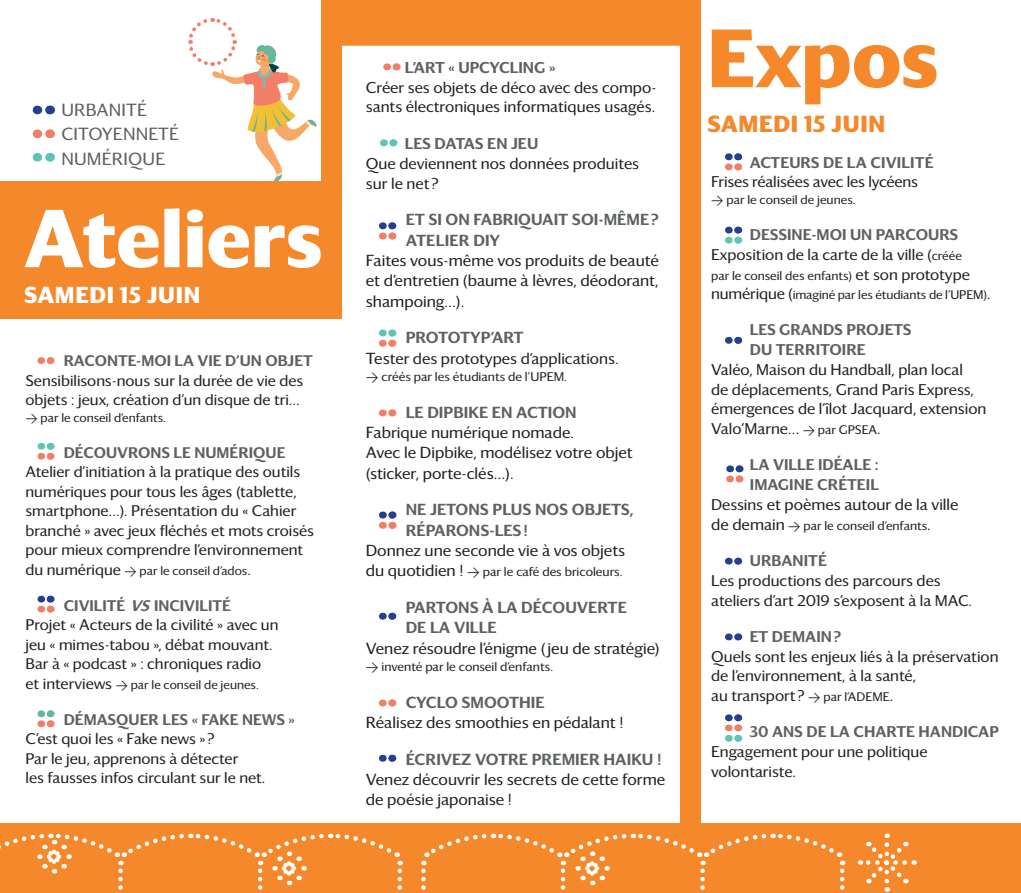
<style>
.page{position:relative;width:1021px;height:893px;background:#fff}
.page>*{position:absolute;margin:0;border:0;box-sizing:border-box;transform-origin:0 0}
.t1{font:700 80.25px "Darby Sans";color:#f4882a}
.t2{font:700 79.5px "Darby Sans";color:#fff}
.t3{font:700 22.65px "Darby Sans";letter-spacing:.03em;color:#f4882a}
.t4{font:700 22.5px "Darby Sans";letter-spacing:.03em;color:#fff}
.t5{font:17.1px "Darby Sans";letter-spacing:.01em;color:#5d6162}
.t6{font:15.6px/20.2px "Darby Sans";color:#231f20}
.t7{font:500 15.6px/20.2px "Darby Sans";color:#5d6162}
.t8{font:500 15.6px "Darby Sans";letter-spacing:-.03em;color:#5d6162}
.t9{font:15.45px "Darby Sans";color:#231f20}
.t10{font:15.3px/20px "Darby Sans";color:#231f20}
.t11{font:500 15.3px "Darby Sans";color:#5d6162}
.t12{font:15.15px/19.6px "Darby Sans";color:#231f20}
.t13{font:500 15.15px/19.6px "Darby Sans";color:#5d6162}
.t14{font:15px/19.5px "Darby Sans";color:#231f20}
.t15{font:500 15px "Darby Sans";color:#5d6162}
.t16{font:12.3px "Darby Sans";color:#231f20}
.t17{font:12.15px/19.6px "Darby Sans";color:#231f20}
.t18{font:12px "Darby Sans";color:#231f20}
.s1{font-family:"DIN"}
.s2{font-size:15px}
.s3{font-style:italic}
.s4{font-size:15.6px}
.s5{font-family:"DIN";font-size:12.45px}
.s6{font-size:12.15px}
.s7{font-size:15.15px}
.s8{font-family:"DIN";font-size:12.15px}
.s9{font-size:15.45px}
</style>
<div class="page">
<div style="left:0;top:182px;width:341px;height:137px;background:#f4882a"></div>
<div style="left:0;top:824px;width:1020px;height:69px;background:#f4882a"></div>
<svg style="left:186px;top:18px;width:132px;height:164px"></svg>
<svg style="left:41px;top:443px;width:10px;height:17px"></svg>
<svg style="left:41px;top:596px;width:10px;height:16px"></svg>
<svg style="left:41px;top:710px;width:10px;height:17px"></svg>
<svg style="left:41px;top:357px;width:10px;height:7px"></svg>
<svg style="left:37px;top:106px;width:14px;height:8px"></svg>
<svg style="left:37px;top:130px;width:14px;height:8px"></svg>
<svg style="left:37px;top:153px;width:14px;height:9px"></svg>
<svg style="left:386px;top:63px;width:11px;height:7px"></svg>
<svg style="left:383px;top:139px;width:11px;height:7px"></svg>
<svg style="left:382px;top:699px;width:11px;height:7px"></svg>
<svg style="left:382px;top:755px;width:11px;height:7px"></svg>
<svg style="left:382px;top:613px;width:11px;height:7px"></svg>
<svg style="left:382px;top:409px;width:11px;height:7px"></svg>
<svg style="left:382px;top:330px;width:11px;height:17px"></svg>
<svg style="left:382px;top:222px;width:11px;height:17px"></svg>
<svg style="left:382px;top:512px;width:11px;height:17px"></svg>
<svg style="left:421px;top:833px;width:423px;height:57px"></svg>
<svg style="left:0;top:833px;width:402px;height:57px"></svg>
<svg style="left:728px;top:153px;width:10px;height:17px"></svg>
<svg style="left:728px;top:227px;width:10px;height:17px"></svg>
<svg style="left:728px;top:337px;width:11px;height:7px"></svg>
<svg style="left:728px;top:558px;width:10px;height:7px"></svg>
<svg style="left:729px;top:465px;width:11px;height:17px"></svg>
<svg style="left:728px;top:633px;width:11px;height:7px"></svg>
<svg style="left:728px;top:714px;width:11px;height:28px"></svg>
<div style="left:680px;top:0;width:21px;height:831px;background:#f4882a"></div>
<div style="left:321px;top:0;width:20px;height:242px;background:#f4882a"></div>
<svg style="left:860px;top:833px;width:46px;height:59px"></svg>
<div style="left:341px;top:0;width:339px;height:46px;background:#f4882a"></div>
<p class="t5" style="left:61px;top:98px;width:87px">URBANITÉ</p>
<p class="t5" style="left:61px;top:122px;width:119px">CITOYENNETÉ</p>
<p class="t5" style="left:61px;top:147px;width:105px">NUMÉRIQUE</p>
<p class="t2" style="left:24px;top:178px;width:300px">Ateliers</p>
<p class="t4" style="left:24px;top:277px;width:177px">SAMEDI 15 JUIN</p>
<p class="t15" style="left:64px;top:350px;width:250px">RACONTE-MOI LA VIE D’UN OBJET</p>
<p class="t14" style="left:26px;top:370px;width:279px">Sensibilisons-nous sur la durée de vie des objets : jeux, création d’un disque de tri…</p>
<p class="t18" style="left:26px;top:409px;width:142px"><span class="s1">&gt;</span> par le conseil d’enfants.</p>
<p class="t15" style="left:64px;top:441px;width:223px">DÉCOUVRONS LE NUMÉRIQUE</p>
<p class="t14" style="left:26px;top:462px;width:290px">Atelier d’initiation à la pratique des outils numériques pour tous les âges (tablette, smartphone…). Présentation du « Cahier branché » avec jeux fléchés et mots croisés pour mieux comprendre l’environnement</p>
<p class="t18" style="left:26px;top:562px;width:227px"><span class="s2">du numérique</span> <span class="s1">&gt;</span> par le conseil d’ados<span class="s2">.</span></p>
<p class="t15" style="left:64px;top:594px;width:169px">CIVILITÉ <span class="s3">VS</span>INCIVILITÉ</p>
<p class="t14" style="left:26px;top:615px;width:254px">Projet « Acteurs de la civilité » avec un jeu « mimes-tabou », débat mouvant.<br>Bar à « podcast » : chroniques radio</p>
<p class="t18" style="left:26px;top:676px;width:235px"><span class="s2">et interviews</span> <span class="s1">&gt;</span> par le conseil de jeunes.</p>
<p class="t15" style="left:64px;top:708px;width:232px">DÉMASQUER LES « FAKE NEWS »</p>
<p class="t14" style="left:26px;top:729px;width:241px">C’est quoi les « Fake news » ?<br>Par le jeu, apprenons à détecter<br>les fausses infos circulant sur le net.</p>
<p class="t11" style="left:405px;top:56px;width:152px">L’ART « UPCYCLING »</p>
<p class="t10" style="left:366px;top:77px;width:292px">Créer ses objets de déco avec des compo&shy;sants électroniques informatiques usagés.</p>
<p class="t11" style="left:405px;top:132px;width:135px">LES DATAS EN JEU</p>
<p class="t10" style="left:366px;top:153px;width:275px">Que deviennent nos données produites sur le net ?</p>
<p class="t7" style="left:405px;top:209px;width:255px">ET SI ON FABRIQUAIT SOI-MÊME?<br>ATELIER DIY</p>
<p class="t6" style="left:366px;top:250px;width:294px;text-align:justify">Faites vous-même vos produits de beauté et d’entretien (baume à lèvres, déodorant, shampoing…).</p>
<p class="t8" style="left:405px;top:326px;width:119px">PROTOTYP’ART</p>
<p class="t10" style="left:366px;top:348px;width:254px"><span class="s4">Tes</span>ter des prototypes d’applications.</p>
<p class="t16" style="left:366px;top:368px;width:203px"><span class="s5">&gt;</span> créés par les étudiants de l’UPEM.</p>
<p class="t7" style="left:405px;top:401px;width:172px">LE DIPBIKE EN ACTION</p>
<p class="t6" style="left:366px;top:422px;width:210px">Fabrique numérique nomade.</p>
<p class="t6" style="left:366px;top:442px;width:268px">Avec le Dipbike, modélisez votre objet (sticker, porte-clés…).</p>
<p class="t7" style="left:405px;top:499px;width:229px">NE JETONS PLUS NOS OBJETS,<br>RÉPARONS-LES!</p>
<p class="t6" style="left:366px;top:540px;width:261px">Donnez une seconde vie à vos objets</p>
<p class="t16" style="left:366px;top:563px;width:258px"><span class="s4">du quotidien !</span> <span class="s5">&gt;</span> par le café des bricoleurs.</p>
<p class="t7" style="left:405px;top:596px;width:223px">PARTONS À LA DÉCOUVERTE<br>DE LA VILLE</p>
<p class="t6" style="left:366px;top:637px;width:295px">Venez résoudre l’énigme ( jeu de stratégie)</p>
<p class="t16" style="left:366px;top:658px;width:189px"><span class="s5">&gt;</span> inventé par le conseil d’enfants.</p>
<p class="t7" style="left:405px;top:691px;width:141px">CYCLO SMOOTHIE</p>
<p class="t6" style="left:366px;top:712px;width:259px">Réalisez des smoothies en pédalant !</p>
<p class="t7" style="left:405px;top:748px;width:257px">ÉCRIVEZ VOTRE PREMIER HAIKU !</p>
<p class="t6" style="left:366px;top:769px;width:301px">Venez découvrir les secrets de cette forme de poésie japonaise !</p>
<p class="t1" style="left:707px;top:-3px;width:233px">Expos</p>
<p class="t3" style="left:707px;top:106px;width:179px">SAMEDI 15 JUIN</p>
<p class="t13" style="left:749px;top:152px;width:185px">ACTEURS DE LA CIVILITÉ</p>
<p class="t12" style="left:711px;top:172px;width:208px">Frises réalisées avec les lycéens</p>
<p class="t17" style="left:711px;top:189px;width:146px"><span class="s1">&gt;</span> par le conseil de jeunes.</p>
<p class="t13" style="left:749px;top:224px;width:210px">DESSINE-MOI UN PARCOURS</p>
<p class="t12" style="left:711px;top:244px;width:252px">Exposition de la carte de la ville (<span class="s6">créée</span></p>
<p class="t17" style="left:711px;top:265px;width:281px">par le conseil des enfants) <span class="s7">et son prototype numérique (</span>imaginé par les étudiants de l’UPEM)<span class="s7">.</span></p>
<p class="t13" style="left:749px;top:319px;width:163px">LES GRANDS PROJETS<br>DU TERRITOIRE</p>
<p class="t12" style="left:711px;top:359px;width:277px">Valéo, Maison du Handball, plan local<br>de déplacements, Grand Paris Express, émergences de l’îlot Jacquard, extension Valo’Marne… <span class="s8">&gt;</span> <span class="s6">par GPSEA</span>.</p>
<p class="t13" style="left:749px;top:454px;width:130px">LA VILLE IDÉALE :<br>IMAGINE CRÉTEIL</p>
<p class="t9" style="left:711px;top:494px;width:249px"><span class="s7">Dessins</span> et poèmes autour de la ville</p>
<p class="t17" style="left:711px;top:515px;width:221px"><span class="s9">de demain</span> <span class="s1">&gt;</span> par le conseil d’enfants<span class="s7">.</span></p>
<p class="t13" style="left:749px;top:550px;width:79px">URBANITÉ</p>
<p class="t12" style="left:711px;top:570px;width:262px">Les productions des parcours des ateliers d’art 2019 s’exposent à la MAC.</p>
<p class="t13" style="left:749px;top:626px;width:93px">ET DEMAIN?</p>
<p class="t12" style="left:711px;top:646px;width:289px">Quels sont les enjeux liés à la préservation de l’environnement, à la santé,<br>au transport ? <span class="s8">&gt;</span> <span class="s6">par l’ADEME</span>.</p>
<p class="t13" style="left:749px;top:721px;width:251px">30 ANS DE LA CHARTE HANDICAP</p>
<p class="t12" style="left:711px;top:741px;width:218px">Engagement pour une politique volontariste.</p>
</div>
